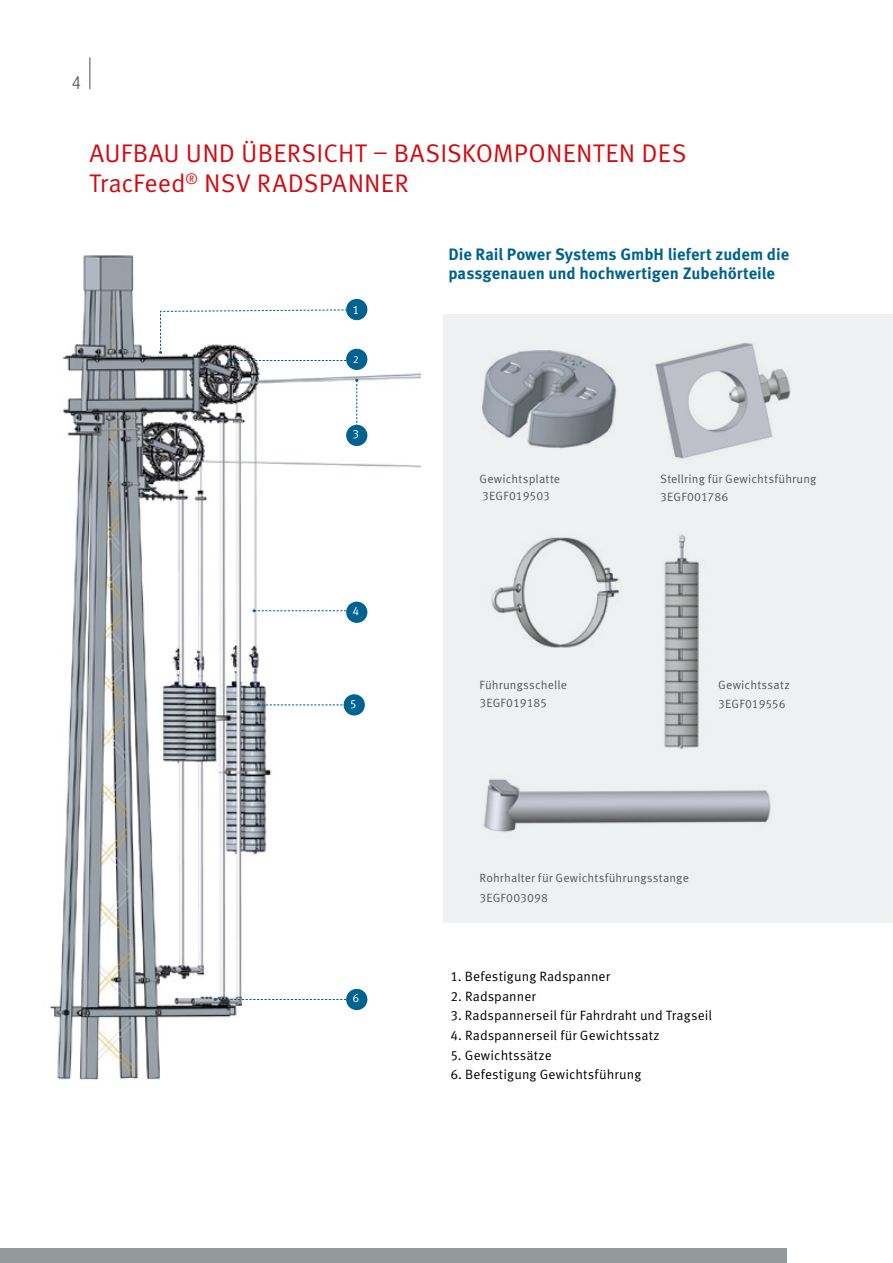
<style>
.page{position:relative;width:893px;height:1263px;background:#fff}
.page>*{position:absolute;margin:0;border:0;box-sizing:border-box;transform-origin:0 0}
.Kapitelüberschrift{font:25.5px "Meta Pro";letter-spacing:.005em;color:#d20a11}
.t1{font:300 condensed 18px "Helvetica Neue LT Std";color:#4a4a49}
.Fließtext{font:700 16.5px/19.5px "Meta Pro";letter-spacing:-.005em;color:#00628e}
.Fließtext-2{font:13.5px "Meta Pro";letter-spacing:.01em;color:#000}
.Fließtext-3{font:12px/18px "Meta Pro";letter-spacing:.01em;color:#575756}
.Fließtext-4{font:12px "Meta Pro";color:#fff}
.Fließtext-5{font:10.5px "Meta Pro";color:#fff}
</style>
<div class="page">
<div style="left:0;top:1248px;width:787px;height:15px;background:#94999c"></div>
<hr style="left:89px;top:57px;width:1px;height:32px;background:#4a4a49">
<div style="left:443px;top:315px;width:449px;height:608px;background:#eff0f1"></div>
<img style="left:49px;top:255px;width:372px;height:825px">
<img style="left:483px;top:779px;width:288px;height:54px">
<img style="left:664px;top:534px;width:35px;height:215px">
<img style="left:482px;top:350px;width:134px;height:99px">
<img style="left:655px;top:342px;width:136px;height:117px">
<img style="left:491px;top:537px;width:129px;height:111px">
<div style="left:346px;top:299px;width:21px;height:21px;background:#00628e;border-radius:50%"></div>
<div style="left:346px;top:989px;width:21px;height:21px;background:#00628e;border-radius:50%"></div>
<div style="left:346px;top:349px;width:21px;height:21px;background:#00628e;border-radius:50%"></div>
<div style="left:346px;top:602px;width:21px;height:21px;background:#00628e;border-radius:50%"></div>
<div style="left:346px;top:425px;width:21px;height:21px;background:#00628e;border-radius:50%"></div>
<svg style="left:159px;top:309px;width:188px;height:53px"></svg>
<div style="left:344px;top:694px;width:21px;height:21px;background:#00628e;border-radius:50%"></div>
<svg style="left:257px;top:703px;width:87px;height:3px"></svg>
<svg style="left:253px;top:609px;width:94px;height:3px"></svg>
<svg style="left:214px;top:998px;width:133px;height:3px"></svg>
<svg style="left:355px;top:379px;width:3px;height:46px"></svg>
<h2 class="t1" style="left:72px;top:72px;width:10px">4</h2>
<p class="Kapitelüberschrift" style="left:89px;top:137px;width:598px">AUFBAU UND ÜBERSICHT – BASISKOMPONENTEN DES</p>
<p class="Kapitelüberschrift" style="left:89px;top:167px;width:321px">TracFeed<sup>®</sup> NSV RADSPANNER</p>
<p class="Fließtext-4" style="left:352px;top:302px;width:8px">1</p>
<p class="Fließtext-5" style="left:353px;top:352px;width:7px">2</p>
<p class="Fließtext" style="left:448px;top:245px;width:342px">Die Rail Power Systems GmbH liefert zudem die passgenauen und hochwertigen Zubehörteile</p>
<p class="Fließtext-4" style="left:352px;top:427px;width:8px">3</p>
<p class="Fließtext-3" style="left:480px;top:471px;width:82px;line-height:16.5px">Gewichtsplatte<br>3EGF019503</p>
<p class="Fließtext-3" style="left:660px;top:471px;width:158px">Stellring für Gewichtsführung<br>3EGF001786</p>
<p class="Fließtext-4" style="left:352px;top:603px;width:8px">4</p>
<p class="Fließtext-4" style="left:350px;top:696px;width:8px">5</p>
<p class="Fließtext-3" style="left:480px;top:676px;width:89px">Führungsschelle<br>3EGF019185</p>
<p class="Fließtext-3" style="left:718px;top:676px;width:73px">Gewichtssatz</p>
<p class="Fließtext-3" style="left:718px;top:695px;width:69px">3EGF019556</p>
<p class="Fließtext-4" style="left:352px;top:991px;width:8px">6</p>
<p class="Fließtext-3" style="left:480px;top:869px;width:211px">Rohrhalter für Gewichtsführungsstange</p>
<p class="Fließtext-3" style="left:480px;top:889px;width:70px">3EGF003098</p>
<p class="Fließtext-2" style="left:450px;top:968px;width:161px">1. Befestigung Radspanner</p>
<p class="Fließtext-2" style="left:450px;top:988px;width:87px">2. Radspanner</p>
<p class="Fließtext-2" style="left:450px;top:1007px;width:263px">3. Radspannerseil für Fahrdraht und Tragseil</p>
<p class="Fließtext-2" style="left:450px;top:1027px;width:211px">4. Radspannerseil für Gewichtssatz</p>
<p class="Fließtext-2" style="left:450px;top:1046px;width:103px">5. Gewichtssätze</p>
<p class="Fließtext-2" style="left:450px;top:1066px;width:192px">6. Befestigung Gewichtsführung</p>
</div>
